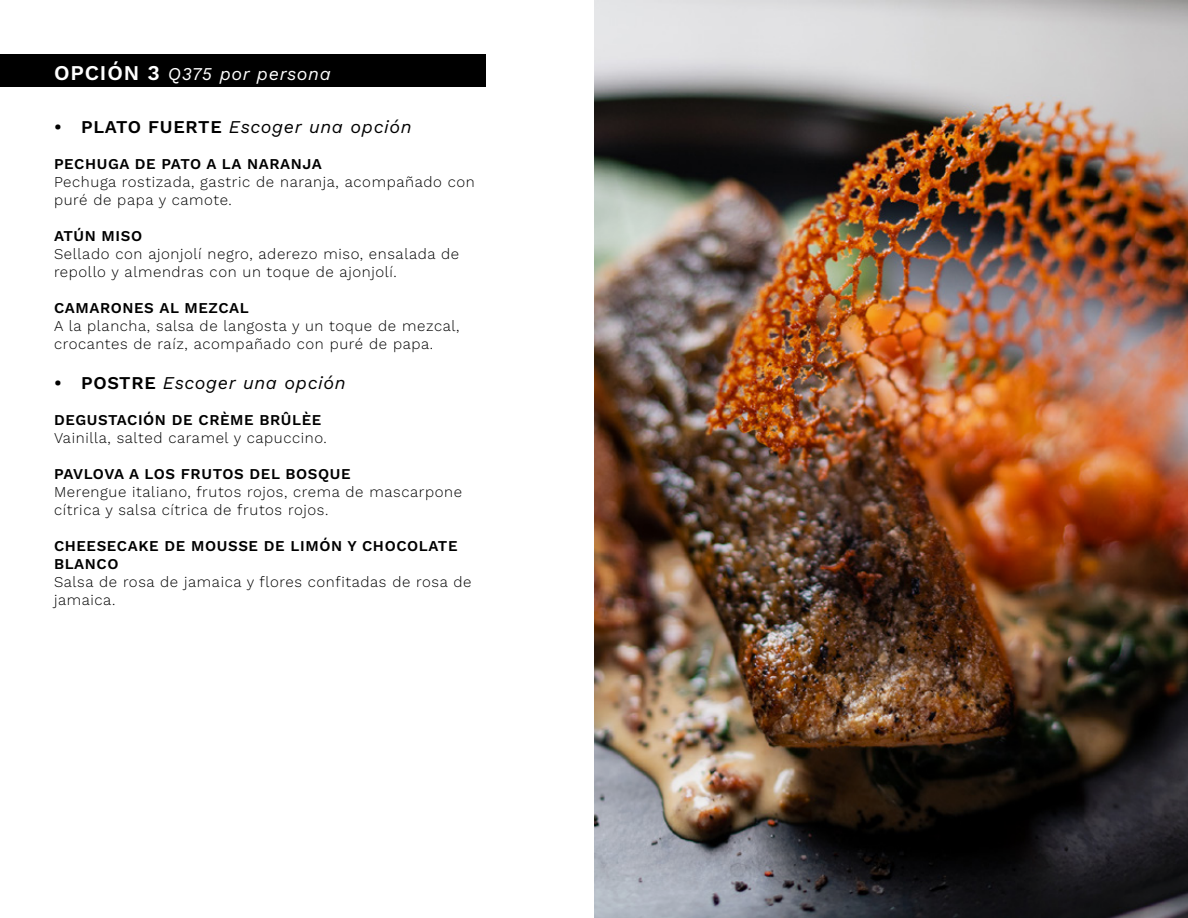
<style>
.page{position:relative;width:1188px;height:918px;background:#fff}
.page>*{position:absolute;margin:0;border:0;box-sizing:border-box;transform-origin:0 0}
.t1{font:italic 18px "Work Sans";letter-spacing:.04em;color:#000}
.t2{font:italic 18px "Work Sans";letter-spacing:.04em;color:#fff}
.t3{font:300 15px/18px "Work Sans";letter-spacing:.04em;color:#000}
.t4{font:600 15px/18px "Work Sans";letter-spacing:.04em;color:#000}
.s1{font-weight:600;font-style:normal;font-size:21px}
.s2{font-weight:600;font-style:normal}
</style>
<div class="page">
<div style="left:0;top:54px;width:486px;height:32px;background:#000"></div>
<img style="left:594px;top:0;width:594px;height:918px">
<p class="t2" style="left:54px;top:60px;width:278px"><span class="s1">OPCIÓN 3</span> Q375 por persona</p>
<p class="t1" style="left:54px;top:113px;width:359px"><span class="s2">• PLATO FUERTE</span> Escoger una opción</p>
<p class="t4" style="left:54px;top:154px;width:269px">PECHUGA DE PATO A LA NARANJA</p>
<p class="t3" style="left:54px;top:173px;width:422px">Pechuga rostizada, gastric de naranja, acompañado con puré de papa y camote.</p>
<p class="t4" style="left:54px;top:226px;width:90px">ATÚN MISO</p>
<p class="t3" style="left:54px;top:245px;width:407px">Sellado con ajonjolí negro, aderezo miso, ensalada de repollo y almendras con un toque de ajonjolí.</p>
<p class="t4" style="left:54px;top:298px;width:197px">CAMARONES AL MEZCAL</p>
<p class="t3" style="left:54px;top:317px;width:407px">A la plancha, salsa de langosta y un toque de mezcal, crocantes de raíz, acompañado con puré de papa.</p>
<p class="t1" style="left:54px;top:369px;width:293px"><span class="s2">• POSTRE</span> Escoger una opción</p>
<p class="t4" style="left:54px;top:410px;width:269px">DEGUSTACIÓN DE CRÈME BRÛLÈE</p>
<p class="t3" style="left:54px;top:428px;width:274px">Vainilla, salted caramel y capuccino.</p>
<p class="t4" style="left:54px;top:464px;width:298px">PAVLOVA A LOS FRUTOS DEL BOSQUE</p>
<p class="t3" style="left:54px;top:482px;width:410px">Merengue italiano, frutos rojos, crema de mascarpone cítrica y salsa cítrica de frutos rojos.</p>
<p class="t4" style="left:54px;top:536px;width:405px">CHEESECAKE DE MOUSSE DE LIMÓN Y CHOCOLATE<br>BLANCO</p>
<p class="t3" style="left:54px;top:572px;width:419px">Salsa de rosa de jamaica y flores confitadas de rosa de jamaica.</p>
</div>
